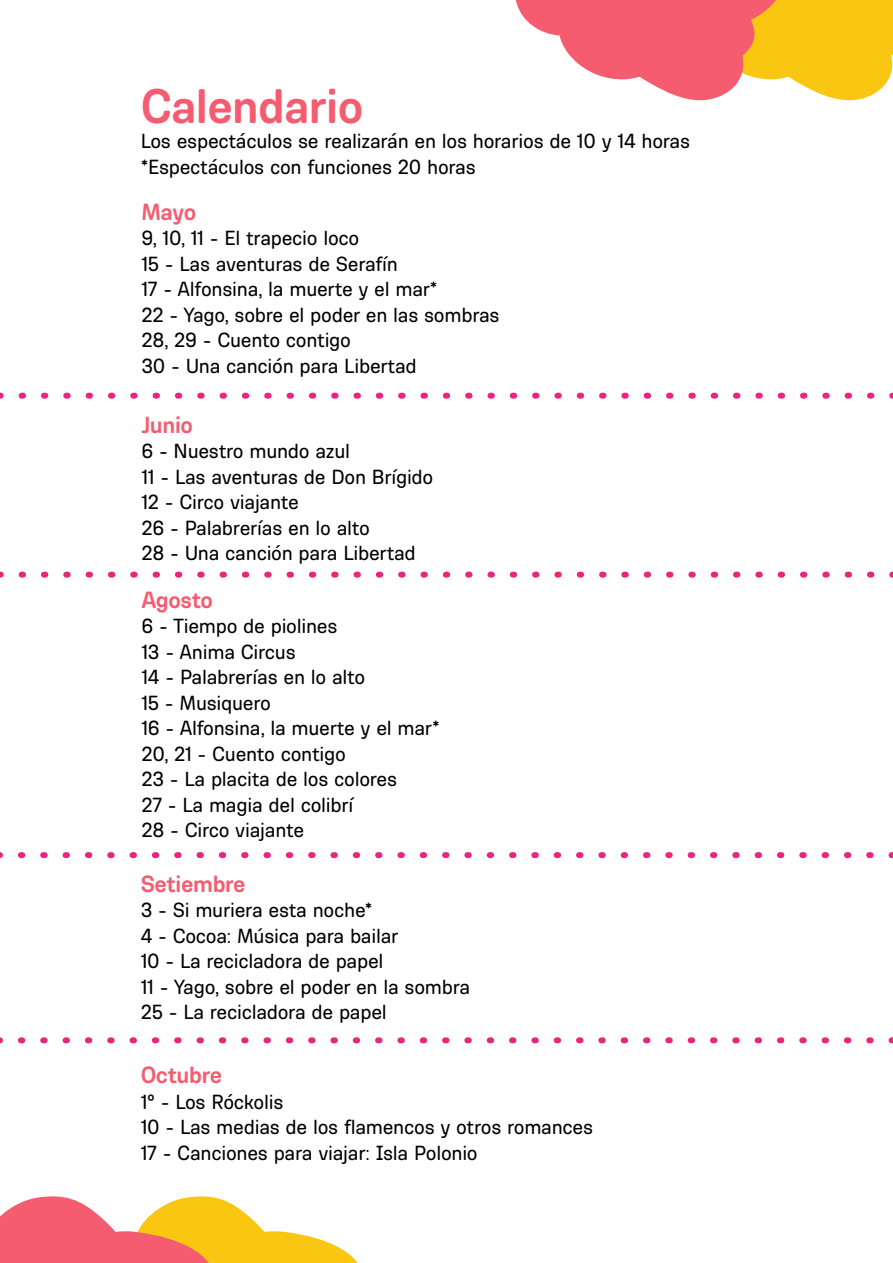
<style>
.page{position:relative;width:893px;height:1263px;background:#fff}
.page>*{position:absolute;margin:0;border:0;box-sizing:border-box;transform-origin:0 0}
.t1{font:700 49.5px "Ciudadana";letter-spacing:-.015em;color:#f55c6f}
.t2{font:700 24px "Ciudadana";letter-spacing:-.015em;color:#f55c6f}
.t3{font:21px/25.5px "Ciudadana";letter-spacing:-.015em;color:#000}
</style>
<div class="page">
<svg style="left:515px;top:0;width:378px;height:100px"></svg>
<svg style="left:0;top:1196px;width:358px;height:67px"></svg>
<svg style="left:22px;top:393px;width:853px;height:6px"></svg>
<svg style="left:22px;top:572px;width:853px;height:6px"></svg>
<svg style="left:21px;top:852px;width:853px;height:6px"></svg>
<svg style="left:21px;top:1037px;width:853px;height:6px"></svg>
<h1 class="t1" style="left:141px;top:76px;width:224px">Calendario</h1>
<p class="t3" style="left:141px;top:128px;width:551px">Los espectáculos se realizarán en los horarios de 10 y 14 horas *Espectáculos con funciones 20 horas</p>
<p class="t2" style="left:141px;top:197px;width:56px">Mayo</p>
<p class="t3" style="left:141px;top:225px;width:360px">9, 10, 11 - El trapecio loco<br>15 - Las aventuras de Serafín<br>17 - Alfonsina, la muerte y el mar*<br>22 - Yago, sobre el poder en las sombras<br>28, 29 - Cuento contigo<br>30 - Una canción para Libertad</p>
<p class="t2" style="left:141px;top:410px;width:53px">Junio</p>
<p class="t3" style="left:141px;top:438px;width:294px">6 - Nuestro mundo azul<br>11 - Las aventuras de Don Brígido<br>12 - Circo viajante<br>26 - Palabrerías en lo alto<br>28 - Una canción para Libertad</p>
<p class="t2" style="left:141px;top:585px;width:73px">Agosto</p>
<p class="t3" style="left:141px;top:613px;width:300px">6 - Tiempo de piolines<br>13 - Anima Circus<br>14 - Palabrerías en lo alto<br>15 - Musiquero<br>16 - Alfonsina, la muerte y el mar*<br>20, 21 - Cuento contigo<br>23 - La placita de los colores<br>27 - La magia del colibrí<br>28 - Circo viajante</p>
<p class="t2" style="left:141px;top:869px;width:106px">Setiembre</p>
<p class="t3" style="left:141px;top:897px;width:331px">3 - Si muriera esta noche*<br>4 - Cocoa: Música para bailar<br>10 - La recicladora de papel<br>11 - Yago, sobre el poder en la sombra<br>25 - La recicladora de papel</p>
<p class="t2" style="left:141px;top:1060px;width:83px">Octubre</p>
<p class="t3" style="left:141px;top:1088px;width:454px">1° - Los Róckolis<br>10 - Las medias de los flamencos y otros romances<br>17 - Canciones para viajar: Isla Polonio</p>
</div>
